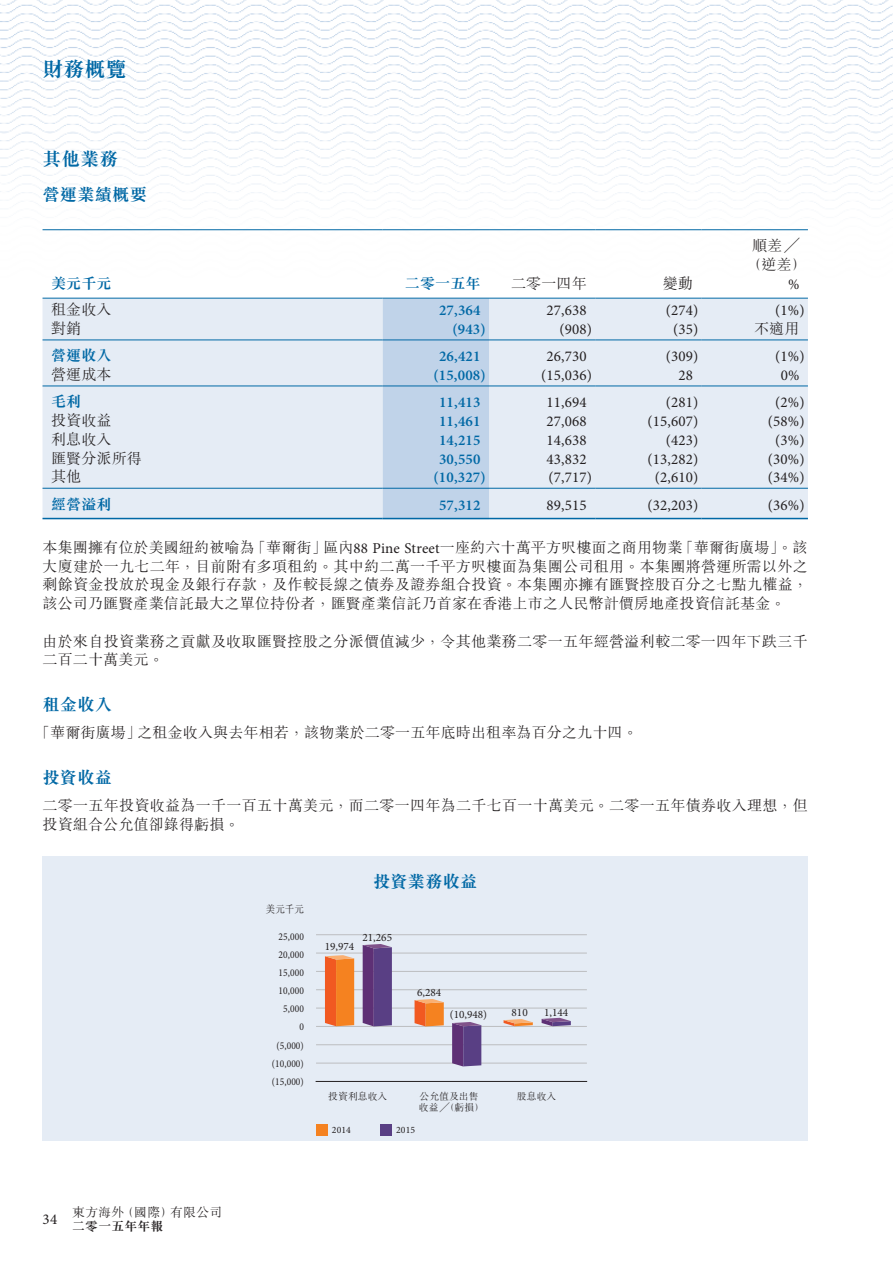
<style>
.page{position:relative;width:893px;height:1263px;background:#fff}
.page>*{position:absolute;margin:0;border:0;box-sizing:border-box;transform-origin:0 0}
.t1{font:700 21px "M Sung HK";color:#0068a5}
.t2{font:700 18.75px "M Sung HK";color:#0068a5}
.t3{font:700 17.25px "M Sung HK";letter-spacing:.01em;color:#0068a5}
.t4{font:300 15px/18.8px "M Sung HK";letter-spacing:.01em;color:#231f20}
.t5{font:15px "Minion Pro";letter-spacing:.01em;color:#231f20}
.t6{font:600 15px "Minion Pro";letter-spacing:.01em;color:#0068a5}
.t7{font:700 15px "M Sung HK";letter-spacing:.01em;color:#0068a5}
.t8{font:300 12.75px/13.5px "M Sung HK";letter-spacing:.025em;color:#231f20}
.t9{font:11.25px "Minion Pro";color:#231f20}
.t10{font:10.5px/18.1px "Minion Pro";letter-spacing:.01em;color:#231f20;text-align:right;scale:.9 1}
.t11{font:300 10.5px "M Sung HK";color:#231f20;scale:.9 1}
.t12{font:300 9.75px/11.2px "M Sung HK";letter-spacing:.01em;color:#231f20}
.t13{font:9.75px "Minion Pro";letter-spacing:.01em;color:#231f20}
.s1{font-family:"Minion Pro";font-weight:400}
.s2{font-family:"Minion Pro";font-weight:400;font-size:15px}
.s3{font-weight:700}
</style>
<div class="page">
<img style="left:0;top:0;width:893px;height:231px">
<div style="left:43px;top:299px;width:765px;height:219px;background:#e5ecf5"></div>
<div style="left:383px;top:299px;width:106px;height:219px;background:#c0d3e9"></div>
<hr style="left:43px;top:229px;width:340px;height:1px;background:#0068a5">
<hr style="left:383px;top:229px;width:106px;height:1px;background:#0068a5">
<hr style="left:489px;top:229px;width:106px;height:1px;background:#0068a5">
<hr style="left:595px;top:229px;width:107px;height:1px;background:#0068a5">
<hr style="left:702px;top:229px;width:106px;height:1px;background:#0068a5">
<hr style="left:43px;top:298px;width:340px;height:1px;background:#0068a5">
<hr style="left:383px;top:298px;width:106px;height:1px;background:#0068a5">
<hr style="left:489px;top:298px;width:106px;height:1px;background:#0068a5">
<hr style="left:595px;top:298px;width:107px;height:1px;background:#0068a5">
<hr style="left:702px;top:298px;width:106px;height:1px;background:#0068a5">
<hr style="left:43px;top:340px;width:340px;height:1px;background:#0068a5">
<hr style="left:383px;top:340px;width:106px;height:1px;background:#0068a5">
<hr style="left:489px;top:340px;width:106px;height:1px;background:#0068a5">
<hr style="left:595px;top:340px;width:107px;height:1px;background:#0068a5">
<hr style="left:702px;top:340px;width:106px;height:1px;background:#0068a5">
<hr style="left:43px;top:386px;width:340px;height:1px;background:#0068a5">
<hr style="left:383px;top:386px;width:106px;height:1px;background:#0068a5">
<hr style="left:489px;top:386px;width:106px;height:1px;background:#0068a5">
<hr style="left:595px;top:386px;width:107px;height:1px;background:#0068a5">
<hr style="left:702px;top:386px;width:106px;height:1px;background:#0068a5">
<hr style="left:43px;top:488px;width:340px;height:1px;background:#0068a5">
<hr style="left:383px;top:488px;width:106px;height:1px;background:#0068a5">
<hr style="left:489px;top:488px;width:106px;height:1px;background:#0068a5">
<hr style="left:595px;top:488px;width:107px;height:1px;background:#0068a5">
<hr style="left:702px;top:488px;width:106px;height:1px;background:#0068a5">
<hr style="left:43px;top:518px;width:340px;height:1px;background:#0068a5">
<hr style="left:383px;top:518px;width:106px;height:1px;background:#0068a5">
<hr style="left:489px;top:518px;width:106px;height:1px;background:#0068a5">
<hr style="left:595px;top:518px;width:107px;height:1px;background:#0068a5">
<hr style="left:702px;top:518px;width:106px;height:1px;background:#0068a5">
<div style="left:43px;top:856px;width:765px;height:285px;background:#e5ecf5"></div>
<hr style="left:316px;top:1063px;width:271px;height:1px;background:#bcbdc0">
<hr style="left:316px;top:1044px;width:271px;height:1px;background:#bcbdc0">
<hr style="left:316px;top:1026px;width:271px;height:1px;background:#bcbdc0">
<hr style="left:316px;top:934px;width:271px;height:1px;background:#bcbdc0">
<hr style="left:316px;top:953px;width:271px;height:1px;background:#bcbdc0">
<hr style="left:316px;top:971px;width:271px;height:1px;background:#bcbdc0">
<hr style="left:316px;top:989px;width:271px;height:1px;background:#bcbdc0">
<hr style="left:316px;top:1008px;width:271px;height:1px;background:#bcbdc0">
<hr style="left:316px;top:1081px;width:271px;height:1px;background:#231f20">
<div style="left:316px;top:1124px;width:11px;height:11px;background:#f58220"></div>
<div style="left:380px;top:1124px;width:12px;height:11px;background:#593f84"></div>
<svg style="left:542px;top:1018px;width:29px;height:8px"></svg>
<svg style="left:504px;top:1019px;width:29px;height:7px"></svg>
<svg style="left:415px;top:999px;width:29px;height:27px"></svg>
<svg style="left:363px;top:944px;width:29px;height:82px;background:#5f3f82"></svg>
<svg style="left:325px;top:955px;width:29px;height:71px;background:#f37829"></svg>
<svg style="left:452px;top:1022px;width:29px;height:44px"></svg>
<h1 class="t1" style="left:43px;top:55px;width:85px">財務概覽</h1>
<p class="t2" style="left:43px;top:146px;width:77px">其他業務</p>
<p class="t3" style="left:43px;top:183px;width:106px">營運業績概要</p>
<p class="t7" style="left:51px;top:273px;width:62px">美元千元</p>
<p class="t7" style="left:405px;top:273px;width:77px">二零一五年</p>
<p class="t4" style="left:511px;top:273px;width:77px">二零一四年</p>
<p class="t4" style="left:663px;top:273px;width:32px">變動</p>
<p class="t4" style="left:746px;top:236px;width:62px;text-align:center">順差╱（逆差）</p>
<p class="t5" style="left:788px;top:274px;width:13px">%</p>
<p class="t4" style="left:51px;top:300px;width:62px">租金收入</p>
<p class="t6" style="left:439px;top:300px;width:43px">27,364</p>
<p class="t5" style="left:547px;top:301px;width:42px">27,638</p>
<p class="t5" style="left:666px;top:301px;width:34px">(274)</p>
<p class="t5" style="left:775px;top:301px;width:31px">(1%)</p>
<p class="t4" style="left:51px;top:319px;width:32px">對銷</p>
<p class="t6" style="left:452px;top:319px;width:35px">(943)</p>
<p class="t5" style="left:559px;top:319px;width:34px">(908)</p>
<p class="t5" style="left:673px;top:319px;width:27px">(35)</p>
<p class="t4" style="left:754px;top:319px;width:47px">不適用</p>
<p class="t7" style="left:51px;top:345px;width:62px">營運收入</p>
<p class="t6" style="left:439px;top:346px;width:43px">26,421</p>
<p class="t5" style="left:547px;top:347px;width:42px">26,730</p>
<p class="t5" style="left:666px;top:347px;width:34px">(309)</p>
<p class="t5" style="left:775px;top:347px;width:31px">(1%)</p>
<p class="t4" style="left:51px;top:365px;width:62px">營運成本</p>
<p class="t6" style="left:433px;top:365px;width:54px">(15,008)</p>
<p class="t5" style="left:541px;top:365px;width:52px">(15,036)</p>
<p class="t5" style="left:679px;top:365px;width:16px">28</p>
<p class="t5" style="left:781px;top:365px;width:20px">0%</p>
<p class="t7" style="left:51px;top:391px;width:32px">毛利</p>
<p class="t6" style="left:439px;top:392px;width:43px">11,413</p>
<p class="t5" style="left:547px;top:393px;width:42px">11,694</p>
<p class="t5" style="left:666px;top:393px;width:34px">(281)</p>
<p class="t5" style="left:775px;top:393px;width:31px">(2%)</p>
<p class="t4" style="left:51px;top:411px;width:62px">投資收益</p>
<p class="t6" style="left:439px;top:411px;width:43px">11,461</p>
<p class="t5" style="left:547px;top:411px;width:42px">27,068</p>
<p class="t5" style="left:647px;top:411px;width:52px">(15,607)</p>
<p class="t5" style="left:768px;top:411px;width:38px">(58%)</p>
<p class="t4" style="left:51px;top:429px;width:62px">利息收入</p>
<p class="t6" style="left:439px;top:430px;width:43px">14,215</p>
<p class="t5" style="left:547px;top:430px;width:42px">14,638</p>
<p class="t5" style="left:666px;top:430px;width:34px">(423)</p>
<p class="t5" style="left:775px;top:430px;width:31px">(3%)</p>
<p class="t4" style="left:51px;top:448px;width:92px">匯賢分派所得</p>
<p class="t6" style="left:439px;top:448px;width:43px">30,550</p>
<p class="t5" style="left:547px;top:449px;width:42px">43,832</p>
<p class="t5" style="left:647px;top:449px;width:52px">(13,282)</p>
<p class="t5" style="left:768px;top:449px;width:38px">(30%)</p>
<p class="t4" style="left:51px;top:467px;width:32px">其他</p>
<p class="t6" style="left:433px;top:467px;width:54px">(10,327)</p>
<p class="t5" style="left:548px;top:468px;width:45px">(7,717)</p>
<p class="t5" style="left:655px;top:468px;width:45px">(2,610)</p>
<p class="t5" style="left:768px;top:468px;width:38px">(34%)</p>
<p class="t7" style="left:51px;top:494px;width:62px">經營溢利</p>
<p class="t6" style="left:439px;top:494px;width:43px">57,312</p>
<p class="t5" style="left:547px;top:495px;width:42px">89,515</p>
<p class="t5" style="left:647px;top:495px;width:52px">(32,203)</p>
<p class="t5" style="left:768px;top:495px;width:38px">(36%)</p>
<p class="t4" style="left:43px;top:537px;width:767px;text-align:justify">本集團擁有位於美國紐約被喻為「華爾街」區內<span class="s1">88 Pine Street</span>一座約六十萬平方呎樓面之商用物業「華爾街廣場」。該大廈建於一九七二年，目前附有多項租約。其中約二萬一千平方呎樓面為集團公司租用。本集團將營運所需以外之剩餘資金投放於現金及銀行存款，及作較長線之債券及證券組合投資。本集團亦擁有匯賢控股百分之七點九權益，該公司乃匯賢產業信託最大之單位持份者，匯賢產業信託乃首家在香港上市之人民幣計價房地產投資信託基金。</p>
<p class="t4" style="left:43px;top:631px;width:767px">由於來自投資業務之貢獻及收取匯賢控股之分派價值減少，令其他業務二零一五年經營溢利較二零一四年下跌三千二百二十萬美元。</p>
<p class="t3" style="left:43px;top:693px;width:71px">租金收入</p>
<p class="t4" style="left:35px;top:723px;width:604px">「華爾街廣場」之租金收入與去年相若，該物業於二零一五年底時出租率為百分之九十四。</p>
<p class="t3" style="left:43px;top:765px;width:71px">投資收益</p>
<p class="t4" style="left:43px;top:796px;width:767px">二零一五年投資收益為一千一百五十萬美元，而二零一四年為二千七百一十萬美元。二零一五年債券收入理想，但投資組合公允值卻錄得虧損。</p>
<p class="t8" style="left:72px;top:1205px;width:151px;text-indent:-30px"><span class="s2">34</span> 東方海外（國際）有限公司<span class="s3">二零一五年年報</span></p>
<p class="t11" style="left:266px;top:902px;width:44px">美元千元</p>
<p class="t10" style="left:272px;top:927px;width:37px">25,000<br>20,000<br>15,000<br>10,000<br>5,000<br>0 (5,000) (10,000) (15,000)</p>
<p class="t3" style="left:373px;top:870px;width:106px">投資業務收益</p>
<p class="t9" style="left:325px;top:939px;width:31px">19,974</p>
<p class="t9" style="left:362px;top:929px;width:31px">21,265</p>
<p class="t9" style="left:417px;top:984px;width:26px">6,284</p>
<p class="t9" style="left:450px;top:1007px;width:39px">(10,948)</p>
<p class="t9" style="left:544px;top:1005px;width:26px">1,144</p>
<p class="t9" style="left:512px;top:1005px;width:18px">810</p>
<p class="t12" style="left:328px;top:1090px;width:61px">投資利息收入</p>
<p class="t12" style="left:419px;top:1090px;width:67px">公允值及出售收益╱（虧損）</p>
<p class="t12" style="left:517px;top:1090px;width:41px">股息收入</p>
<p class="t13" style="left:332px;top:1123px;width:21px">2014</p>
<p class="t13" style="left:396px;top:1123px;width:21px">2015</p>
</div>
